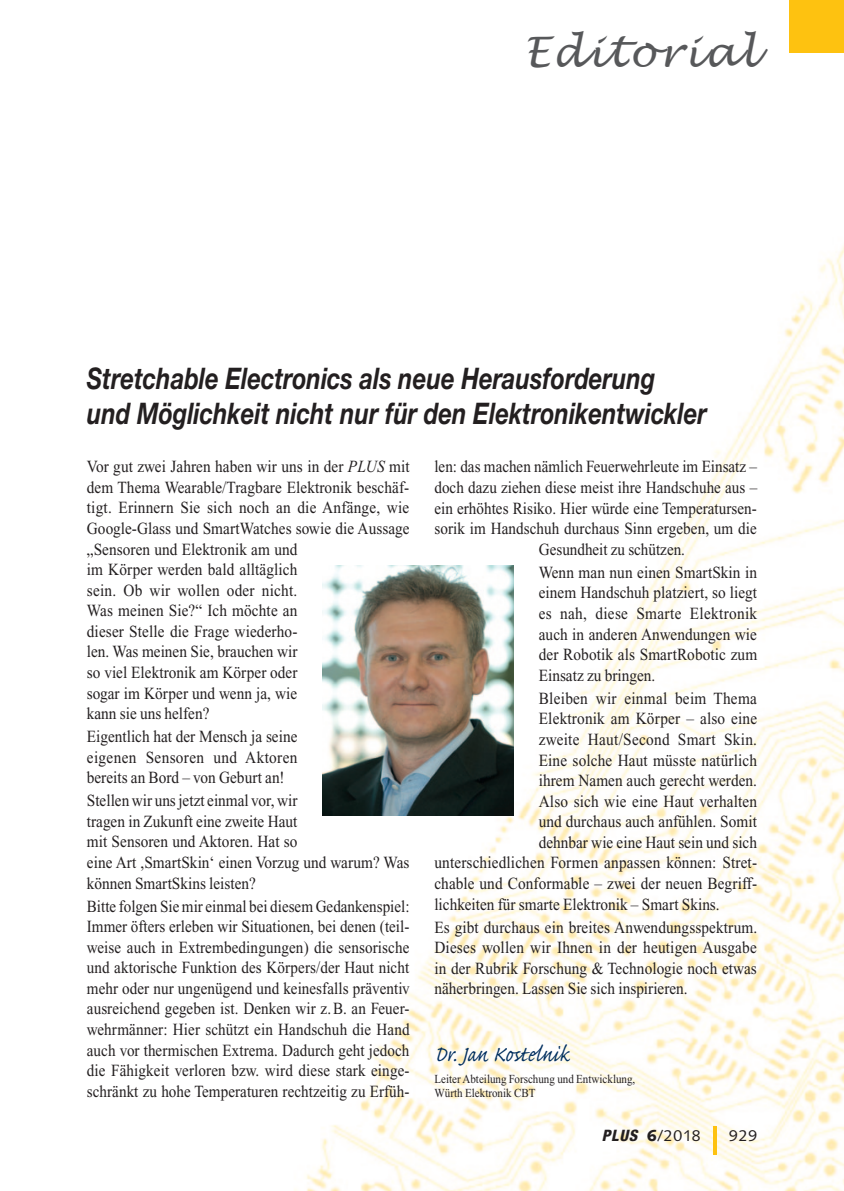
<style>
.page{position:relative;width:844px;height:1191px;background:#fff}
.page>*{position:absolute;margin:0;border:0;box-sizing:border-box;transform-origin:0 0}
.t1{font:italic 42px "Lucida Handwriting";letter-spacing:.05em;color:#57585a}
.t2{font:italic 700 29.75px/35px "Helvetica Neue";color:#231f20;scale:.8 1}
.t3{font:28px "Caflisch Script Pro";color:#002e5e;scale:.9 1}
.t4{font:16.97px/20.5px "Times New Roman";letter-spacing:.005em;color:#231f20;text-align:justify;scale:.9 1}
.t5{font:16.97px/20.5px "Times New Roman";letter-spacing:.005em;color:#231f20;text-align:justify;scale:.89 1}
.t6{font:15.75px "Syntax";letter-spacing:.05em;color:#231f20}
.t7{font:12.25px/14.2px "Times New Roman";color:#231f20;scale:.9 1}
.s1{font-style:italic}
.s2{font-family:"Helvetica Neue";font-weight:800;font-style:italic;font-stretch:condensed}
.s3{font-weight:900}
</style>
<div class="page">
<img style="left:294px;top:52px;width:549px;height:1139px">
<hr style="left:713px;top:1126px;width:3px;height:29px;background:#fec210">
<div style="left:789px;top:0;width:54px;height:52px;background:#fec210"></div>
<img style="left:322px;top:565px;width:191px;height:250px">
<h1 class="t1" style="left:524px;top:26px;width:234px">Editorial</h1>
<h2 class="t2" style="left:87px;top:360px;width:776px">Stretchable Electronics als neue Herausforderung<br>und Möglichkeit nicht nur für den Elektronikentwickler</h2>
<p class="t4" style="left:87px;top:456px;width:360px;text-align:left">Vor gut zwei Jahren haben wir uns in der <span class="s1">PLUS</span> mit dem Thema Wearable/Tragbare Elektronik beschäf&shy;tigt. Erinnern Sie sich noch an die Anfänge, wie Google-Glass und SmartWatches sowie die Aussage „Sensoren und Elektronik am und<br>im Körper werden bald alltäglich<br>sein. Ob wir wollen oder nicht.<br>Was meinen Sie?“ Ich möchte an<br>dieser Stelle die Frage wiederho-<br>len. Was meinen Sie, brauchen wir<br>so viel Elektronik am Körper oder<br>sogar im Körper und wenn ja, wie<br>kann sie uns helfen?</p>
<p class="t4" style="left:87px;top:726px;width:235px">Eigentlich hat der Mensch ja seine eigenen Sensoren und Aktoren bereits an Bord – von Geburt an!</p>
<p class="t4" style="left:87px;top:790px;width:360px;text-align:left">Stellen wir uns jetzt einmal vor, wir<br>tragen in Zukunft eine zweite Haut<br>mit Sensoren und Aktoren. Hat so<br>eine Art ,SmartSkin‘ einen Vorzug und warum? Was können SmartSkins leisten?</p>
<p class="t5" style="left:87px;top:895px;width:364px">Bitte folgen Sie mir einmal bei diesem Gedankenspiel:<br>Immer öfters erleben wir Situationen, bei denen (teil&shy;weise auch in Extrembedingungen) die sensorische und aktorische Funktion des Körpers/der Haut nicht mehr oder nur ungenügend und keinesfalls präventiv ausreichend gegeben ist. Denken wir z.B. an Feuer&shy;wehrmänner: Hier schützt ein Handschuh die Hand auch vor thermischen Extrema. Dadurch geht jedoch die Fähigkeit verloren bzw. wird diese stark einge&shy;schränkt zu hohe Temperaturen rechtzeitig zu Erfüh-</p>
<p class="t5" style="left:434px;top:456px;width:364px">len: das machen nämlich Feuerwehrleute im Einsatz –</p>
<p class="t5" style="left:434px;top:477px;width:364px">doch dazu ziehen diese meist ihre Handschuhe aus –</p>
<p class="t5" style="left:434px;top:497px;width:364px">ein erhöhtes Risiko. Hier würde eine Temperatursen-</p>
<p class="t5" style="left:434px;top:518px;width:364px">sorik im Handschuh durchaus Sinn ergeben, um die</p>
<p class="t5" style="left:538px;top:539px;width:166px">Gesundheit zu schützen.</p>
<p class="t4" style="left:538px;top:562px;width:244px">Wenn man nun einen SmartSkin in einem Handschuh platziert, so liegt es nah, diese Smarte Elektronik auch in anderen Anwendungen wie der Robotik als SmartRobotic zum Einsatz zu bringen.</p>
<p class="t4" style="left:538px;top:688px;width:244px">Bleiben wir einmal beim Thema</p>
<p class="t4" style="left:538px;top:708px;width:244px">Elektronik am Körper – also eine</p>
<p class="t4" style="left:538px;top:729px;width:244px">zweite Haut/Second Smart Skin.</p>
<p class="t4" style="left:538px;top:749px;width:244px">Eine solche Haut müsste natürlich</p>
<p class="t4" style="left:538px;top:770px;width:244px">ihrem Namen auch gerecht werden.</p>
<p class="t4" style="left:538px;top:791px;width:244px">Also sich wie eine Haut verhalten</p>
<p class="t4" style="left:538px;top:811px;width:244px">und durchaus auch anfühlen. Somit</p>
<p class="t4" style="left:538px;top:832px;width:244px">dehnbar wie eine Haut sein und sich</p>
<p class="t4" style="left:434px;top:852px;width:360px">unterschiedlichen Formen anpassen können: Stret-</p>
<p class="t4" style="left:434px;top:873px;width:360px">chable und Conformable – zwei der neuen Begriff-</p>
<p class="t4" style="left:434px;top:893px;width:318px">lichkeiten für smarte Elektronik – Smart Skins.</p>
<p class="t4" style="left:434px;top:916px;width:360px">Es gibt durchaus ein breites Anwendungsspektrum.<br>Dieses wollen wir Ihnen in der heutigen Ausgabe in der Rubrik Forschung &amp; Technologie noch etwas näherbringen. Lassen Sie sich inspirieren.</p>
<h3 class="t3" style="left:434px;top:1039px;width:151px">Dr. Jan Kostelnik</h3>
<p class="t7" style="left:434px;top:1071px;width:225px">Leiter Abteilung Forschung und Entwicklung,<br>Würth Elektronik CBT</p>
<p class="t6" style="left:601px;top:1126px;width:100px"><span class="s2">PLUS</span> <span class="s3">6</span>/2018</p>
<p class="t6" style="left:729px;top:1126px;width:29px">929</p>
</div>
